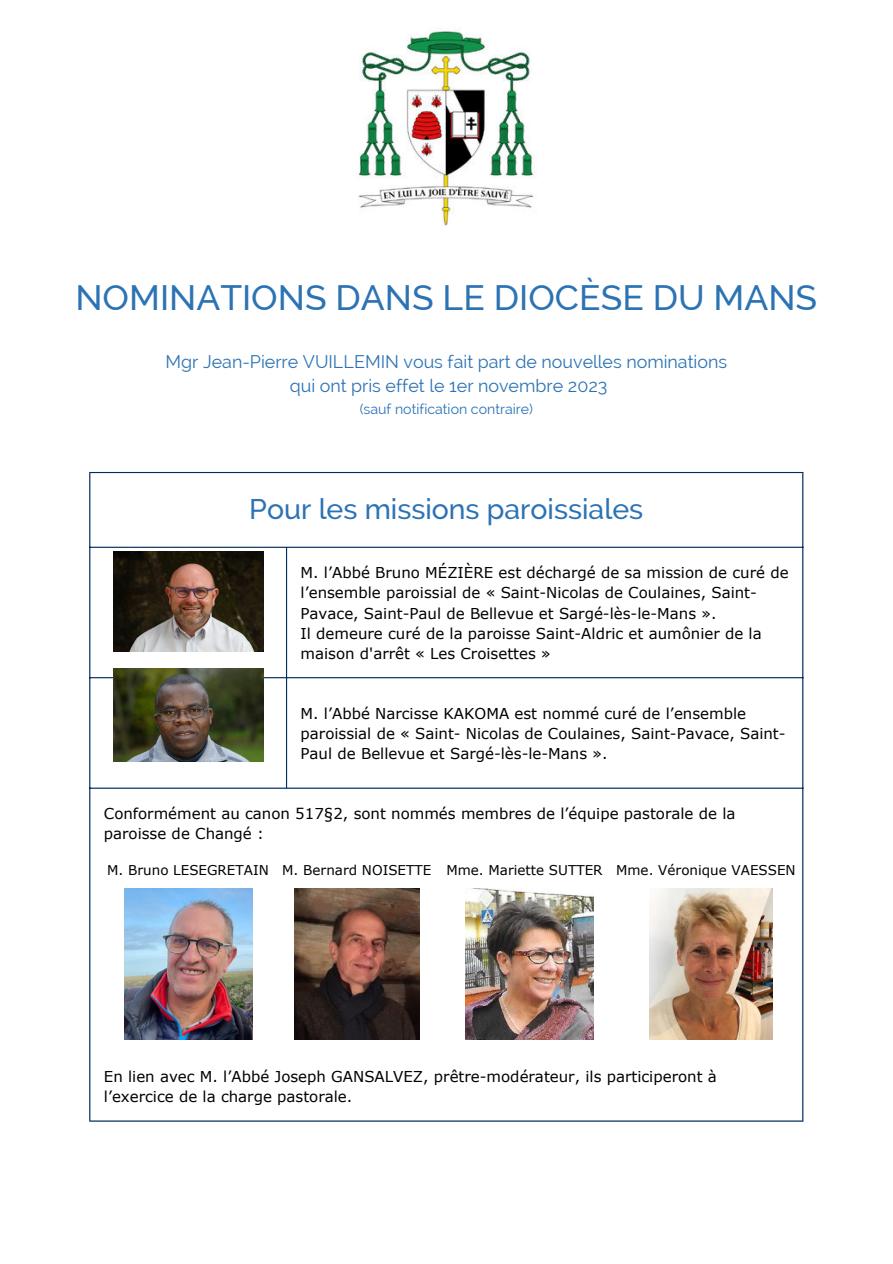
<style>
.page{position:relative;width:893px;height:1264px;background:#fff}
.page>*{position:absolute;margin:0;border:0;box-sizing:border-box;transform-origin:0 0}
.t1{font:500 35.25px "Raleway";color:#2c73b4}
.t2{font:500 28.5px "Raleway";color:#2c73b4}
.t3{font:17.85px/24.8px "Raleway";color:#2c73b4;text-align:center}
.t4{font:15px/20.2px "Verdana";color:#000}
.t5{font:14.1px "Raleway";color:#2c73b4}
.t6{font:13.5px "Verdana";color:#000}
</style>
<div class="page">
<img style="left:358px;top:30px;width:179px;height:197px">
<svg style="left:90px;top:473px;width:712px;height:647px"></svg>
<hr style="left:89px;top:473px;width:1px;height:647px;background:#002d61">
<hr style="left:286px;top:548px;width:1px;height:239px;background:#002d61">
<hr style="left:802px;top:473px;width:1px;height:647px;background:#002d61">
<hr style="left:89px;top:472px;width:714px;height:1px;background:#002d61">
<hr style="left:89px;top:546px;width:714px;height:2px;background:#002d61">
<hr style="left:89px;top:677px;width:714px;height:1px;background:#002d61">
<hr style="left:89px;top:787px;width:714px;height:1px;background:#002d61">
<hr style="left:89px;top:1120px;width:714px;height:1px;background:#002d61">
<img style="left:125px;top:888px;width:128px;height:151px">
<img style="left:466px;top:888px;width:127px;height:151px">
<img style="left:649px;top:888px;width:123px;height:151px">
<img style="left:114px;top:551px;width:149px;height:100px">
<img style="left:114px;top:669px;width:149px;height:92px">
<img style="left:294px;top:888px;width:125px;height:151px">
<h1 class="t1" style="left:75px;top:277px;width:743px">NOMINATIONS DANS LE DIOCÈSE DU MANS</h1>
<p class="t3" style="left:165px;top:349px;width:563px">Mgr Jean-Pierre VUILLEMIN vous fait part de nouvelles nominations qui ont pris effet le 1er novembre 2023</p>
<p class="t5" style="left:360px;top:400px;width:175px">(sauf notification contraire)</p>
<h2 class="t2" style="left:249px;top:492px;width:395px">Pour les missions paroissiales</h2>
<p class="t4" style="left:300px;top:562px;width:489px">M. l’Abbé Bruno MÉZIÈRE est déchargé de sa mission de curé de l’ensemble paroissial de « Saint-Nicolas de Coulaines, Saint-Pavace, Saint-Paul de Bellevue et Sargé-lès-le-Mans ».<br>Il demeure curé de la paroisse Saint-Aldric et aumônier de la maison d'arrêt « Les Croisettes »</p>
<p class="t4" style="left:300px;top:702px;width:486px">M. l’Abbé Narcisse KAKOMA est nommé curé de l’ensemble paroissial de « Saint- Nicolas de Coulaines, Saint-Pavace, Saint-<br>Paul de Bellevue et Sargé-lès-le-Mans ».</p>
<p class="t4" style="left:104px;top:803px;width:633px">Conformément au canon 517§2, sont nommés membres de l’équipe pastorale de la paroisse de Changé :</p>
<p class="t6" style="left:107px;top:861px;width:689px">M. Bruno LESEGRETAIN M. Bernard NOISETTE Mme. Mariette SUTTER Mme. Véronique VAESSEN</p>
<p class="t4" style="left:104px;top:1066px;width:614px">En lien avec M. l’Abbé Joseph GANSALVEZ, prêtre-modérateur, ils participeront à l’exercice de la charge pastorale.</p>
</div>
